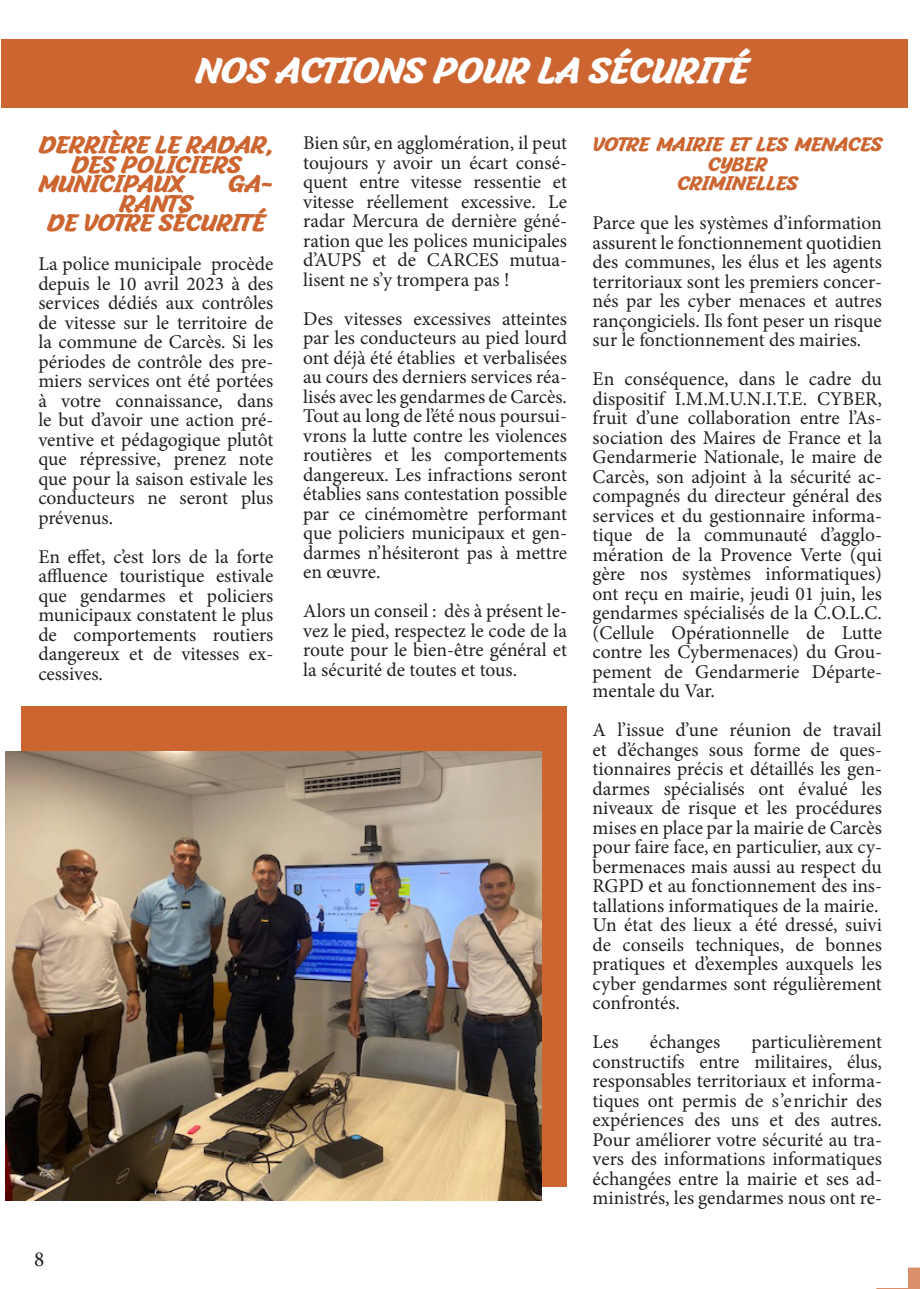
<style>
.page{position:relative;width:920px;height:1289px;background:#fff}
.page>*{position:absolute;margin:0;border:0;box-sizing:border-box;transform-origin:0 0}
.t1{font:36px "Malvie";color:#fff}
.t2{font:24px "Malvie";color:#cc6530}
.t3{font:22.5px "Minion Pro";color:#231f20}
.t4{font:19.5px/19.5px "Minion Pro";color:#231f20;text-align:justify}
.t5{font:19.5px/19.5px "Malvie";color:#cc6530;text-align:center}
</style>
<div class="page">
<svg style="left:876px;top:1267px;width:43px;height:22px"></svg>
<div style="left:567px;top:662px;width:340px;height:625px;background:#fff"></div>
<div style="left:21px;top:706px;width:546px;height:480px;background:#cc6530"></div>
<img style="left:5px;top:751px;width:536px;height:449px">
<div style="left:1px;top:39px;width:906px;height:68px;background:#cc6530"></div>
<p class="t1" style="left:195px;top:48px;width:554px">NOS ACTIONS POUR LA SÉCURITÉ</p>
<p class="t2" style="left:38px;top:129px;width:236px">DERRIÈRE LE RADAR,</p>
<p class="t2" style="left:71px;top:149px;width:171px">DES POLICIERS</p>
<p class="t2" style="left:38px;top:168px;width:146px">MUNICIPAUX</p>
<p class="t2" style="left:228px;top:168px;width:47px">GA-</p>
<p class="t2" style="left:119px;top:188px;width:75px">RANTS</p>
<p class="t2" style="left:47px;top:207px;width:219px">DE VOTRE SÉCURITÉ</p>
<p class="t4" style="left:38px;top:254px;width:236px">La police municipale procède depuis le 10 avril 2023 à des services dédiés aux contrôles de vitesse sur le territoire de la commune de Carcès. Si les périodes de contrôle des pre&shy;miers services ont été portées à votre connaissance, dans le but d’avoir une action pré&shy;ventive et pédagogique plutôt que répressive, prenez note que pour la saison estivale les conducteurs ne seront plus prévenus.</p>
<p class="t4" style="left:38px;top:547px;width:236px">En effet, c’est lors de la forte affluence touristique estivale que gendarmes et policiers municipaux constatent le plus de comportements routiers dangereux et de vitesses ex&shy;cessives.</p>
<p class="t3" style="left:34px;top:1244px;width:12px">8</p>
<p class="t4" style="left:303px;top:133px;width:265px">Bien sûr, en agglomération, il peut toujours y avoir un écart consé&shy;quent entre vitesse ressentie et vitesse réellement excessive. Le radar Mercura de dernière géné&shy;ration que les polices municipales d’AUPS et de CARCES mutua&shy;lisent ne s’y trompera pas !</p>
<p class="t4" style="left:303px;top:309px;width:265px">Des vitesses excessives atteintes par les conducteurs au pied lourd ont déjà été établies et verbalisées au cours des derniers services réa&shy;lisés avec les gendarmes de Carcès.<br>Tout au long de l’été nous poursui&shy;vrons la lutte contre les violences routières et les comportements dangereux. Les infractions seront établies sans contestation possible par ce cinémomètre performant que policiers municipaux et gen&shy;darmes n’hésiteront pas à mettre en œuvre.</p>
<p class="t4" style="left:303px;top:601px;width:265px">Alors un conseil : dès à présent le&shy;vez le pied, respectez le code de la route pour le bien-être général et la sécurité de toutes et tous.</p>
<p class="t5" style="left:592px;top:134px;width:291px">VOTRE MAIRIE ET LES MENACES<br>CYBER</p>
<p class="t5" style="left:676px;top:173px;width:122px">CRIMINELLES</p>
<p class="t4" style="left:592px;top:213px;width:291px">Parce que les systèmes d’information assurent le fonctionnement quotidien des communes, les élus et les agents territoriaux sont les premiers concer&shy;nés par les cyber menaces et autres rançongiciels. Ils font peser un risque sur le fonctionnement des mairies.</p>
<p class="t4" style="left:592px;top:369px;width:291px">En conséquence, dans le cadre du dispositif I.M.M.U.N.I.T.E. CYBER, fruit d’une collaboration entre l’As&shy;sociation des Maires de France et la Gendarmerie Nationale, le maire de Carcès, son adjoint à la sécurité ac&shy;compagnés du directeur général des services et du gestionnaire informa&shy;tique de la communauté d’agglo&shy;mération de la Provence Verte (qui gère nos systèmes informatiques) ont reçu en mairie, jeudi 01 juin, les gendarmes spécialisés de la C.O.L.C. (Cellule Opérationnelle de Lutte contre les Cybermenaces) du Grou&shy;pement de Gendarmerie Départe&shy;mentale du Var.</p>
<p class="t4" style="left:592px;top:720px;width:291px">A l’issue d’une réunion de travail et d’échanges sous forme de ques&shy;tionnaires précis et détaillés les gen&shy;darmes spécialisés ont évalué les niveaux de risque et les procédures mises en place par la mairie de Carcès pour faire face, en particulier, aux cy&shy;bermenaces mais aussi au respect du RGPD et au fonctionnement des ins&shy;tallations informatiques de la mairie.</p>
<p class="t4" style="left:592px;top:915px;width:291px">Un état des lieux a été dressé, suivi de conseils techniques, de bonnes pratiques et d’exemples auxquels les cyber gendarmes sont régulièrement confrontés.</p>
<p class="t4" style="left:592px;top:1032px;width:28px">Les</p>
<p class="t4" style="left:649px;top:1032px;width:72px">échanges</p>
<p class="t4" style="left:592px;top:1032px;width:291px;text-indent:159px">particulièrement constructifs entre militaires, élus, responsables territoriaux et informa&shy;tiques ont permis de s’enrichir des expériences des uns et des autres.<br>Pour améliorer votre sécurité au tra&shy;vers des informations informatiques échangées entre la mairie et ses ad&shy;ministrés, les gendarmes nous ont re-</p>
</div>
